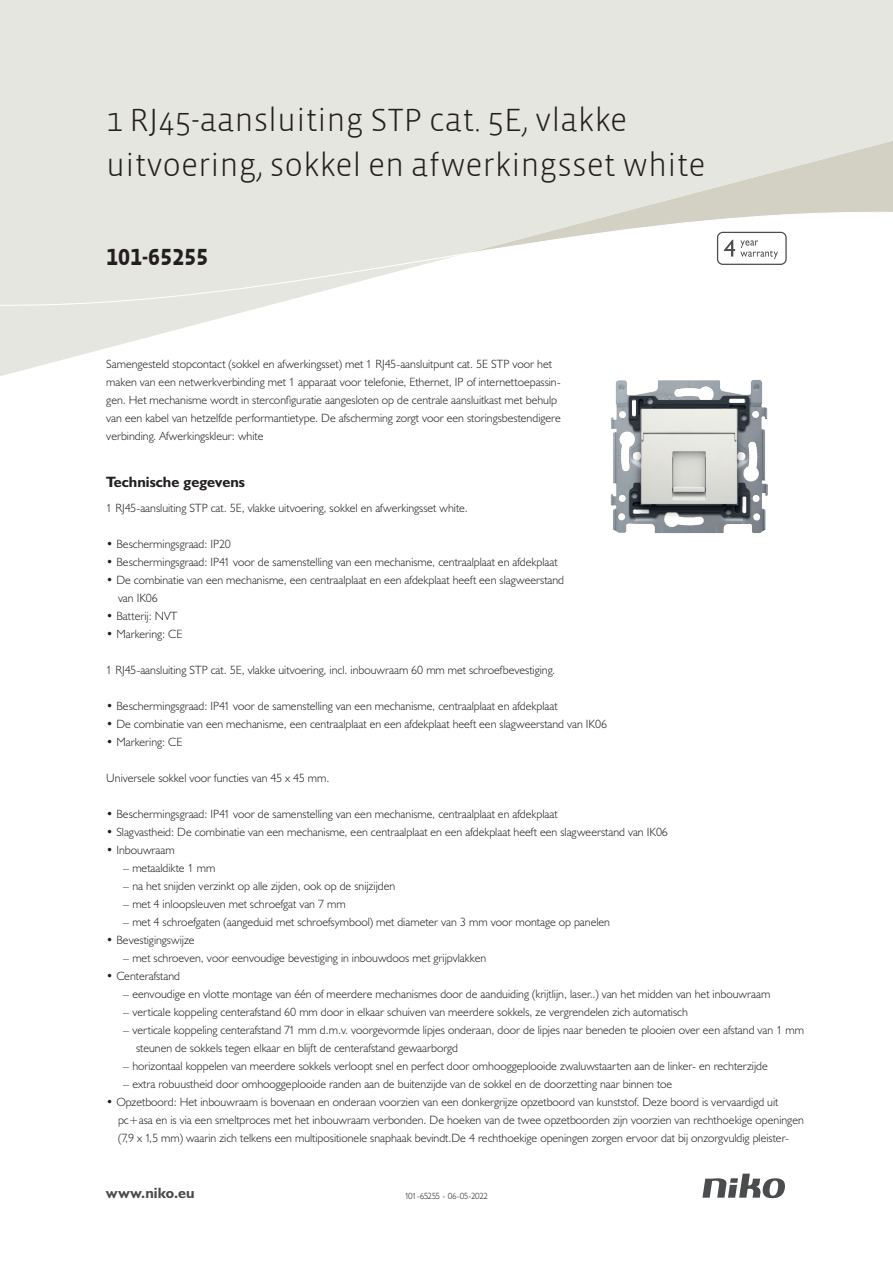
<style>
.page{position:relative;width:893px;height:1263px;background:#fff}
.page>*{position:absolute;margin:0;border:0;box-sizing:border-box;transform-origin:0 0}
.Title_datasheets{font:300 33px/45px "Vista Sans";color:#231f20}
.Article_number{font:700 24px "Vista Sans Alt";color:#231f20}
.Titles_parts{font:700 15px "Humanist 521 BT";color:#231f20}
.t1{font:700 15px "Humanist 521 BT";letter-spacing:.005em;color:#4b4c4d}
.USP_Bullets{font:300 12px/18px "Humanist 521 BT";color:#231f20}
.USP_Bullets_level_2{font:300 12px/18px "Humanist 521 BT";color:#231f20}
.Platte_tekst_CAB{font:300 12px/18px "Humanist 521 BT";color:#231f20}
.Revision{font:300 9px "Humanist 521 BT";letter-spacing:-.05em;color:#231f20}
</style>
<div class="page">
<svg style="left:702px;top:1173px;width:83px;height:25px"></svg>
<svg style="left:0;top:0;width:893px;height:376px;fill:#e6e6e0"></svg>
<svg style="left:0;top:209px;width:893px;height:101px"></svg>
<svg style="left:717px;top:232px;width:70px;height:33px"></svg>
<img style="left:591px;top:358px;width:196px;height:175px">
<p class="Title_datasheets" style="left:106px;top:98px;width:601px">1 RJ45-aansluiting STP cat. 5E, vlakke uitvoering, sokkel en afwerkingsset white</p>
<p class="Article_number" style="left:106px;top:242px;width:103px">101-65255</p>
<p class="Platte_tekst_CAB" style="left:106px;top:354px;width:456px">Samengesteld stopcontact (sokkel en afwerkingsset) met 1 RJ45-aansluitpunt cat. 5E STP voor het maken van een netwerkverbinding met 1 apparaat voor telefonie, Ethernet, IP of internettoepassin&shy;gen. Het mechanisme wordt in sterconfiguratie aangesloten op de centrale aansluitkast met behulp van een kabel van hetzelfde performantietype. De afscherming zorgt voor een storingsbestendigere verbinding. Afwerkingskleur: white</p>
<p class="Titles_parts" style="left:106px;top:473px;width:140px">Technische gegevens</p>
<p class="Platte_tekst_CAB" style="left:106px;top:498px;width:363px">1 RJ45-aansluiting STP cat. 5E, vlakke uitvoering, sokkel en afwerkingsset white.</p>
<p class="USP_Bullets" style="left:106px;top:534px;width:126px">• Beschermingsgraad: IP20</p>
<p class="USP_Bullets" style="left:106px;top:552px;width:453px">• Beschermingsgraad: IP41 voor de samenstelling van een mechanisme, centraalplaat en afdekplaat</p>
<p class="USP_Bullets" style="left:118px;top:570px;width:448px;text-indent:-12px">• De combinatie van een mechanisme, een centraalplaat en een afdekplaat heeft een slagweerstand van IK06</p>
<p class="USP_Bullets" style="left:106px;top:606px;width:73px">• Batterij: NVT</p>
<p class="USP_Bullets" style="left:106px;top:624px;width:78px">• Markering: CE</p>
<p class="USP_Bullets" style="left:106px;top:660px;width:450px">1 RJ45-aansluiting STP cat. 5E, vlakke uitvoering, incl. inbouwraam 60 mm met schroefbevestiging.</p>
<p class="USP_Bullets" style="left:106px;top:696px;width:453px">• Beschermingsgraad: IP41 voor de samenstelling van een mechanisme, centraalplaat en afdekplaat</p>
<p class="USP_Bullets" style="left:106px;top:714px;width:502px">• De combinatie van een mechanisme, een centraalplaat en een afdekplaat heeft een slagweerstand van IK06</p>
<p class="USP_Bullets" style="left:106px;top:732px;width:78px">• Markering: CE</p>
<p class="USP_Bullets" style="left:106px;top:768px;width:225px">Universele sokkel voor functies van 45 x 45 mm.</p>
<p class="USP_Bullets" style="left:106px;top:804px;width:453px">• Beschermingsgraad: IP41 voor de samenstelling van een mechanisme, centraalplaat en afdekplaat</p>
<p class="USP_Bullets" style="left:106px;top:822px;width:563px">• Slagvastheid: De combinatie van een mechanisme, een centraalplaat en een afdekplaat heeft een slagweerstand van IK06</p>
<p class="USP_Bullets" style="left:106px;top:840px;width:70px">• Inbouwraam</p>
<p class="USP_Bullets_level_2" style="left:123px;top:858px;width:94px">– metaaldikte 1 mm</p>
<p class="USP_Bullets_level_2" style="left:123px;top:876px;width:273px">– na het snijden verzinkt op alle zijden, ook op de snijzijden</p>
<p class="USP_Bullets_level_2" style="left:123px;top:894px;width:224px">– met 4 inloopsleuven met schroefgat van 7 mm</p>
<p class="USP_Bullets_level_2" style="left:123px;top:912px;width:488px">– met 4 schroefgaten (aangeduid met schroefsymbool) met diameter van 3 mm voor montage op panelen</p>
<p class="USP_Bullets" style="left:106px;top:930px;width:90px">• Bevestigingswijze</p>
<p class="USP_Bullets_level_2" style="left:123px;top:948px;width:364px">– met schroeven, voor eenvoudige bevestiging in inbouwdoos met grijpvlakken</p>
<p class="USP_Bullets" style="left:106px;top:966px;width:75px">• Centerafstand</p>
<p class="USP_Bullets_level_2" style="left:123px;top:984px;width:648px">– eenvoudige en vlotte montage van één of meerdere mechanismes door de aanduiding (krijtlijn, laser..) van het midden van het inbouwraam</p>
<p class="USP_Bullets_level_2" style="left:123px;top:1002px;width:566px">– verticale koppeling centerafstand 60 mm door in elkaar schuiven van meerdere sokkels, ze vergrendelen zich automatisch</p>
<p class="USP_Bullets_level_2" style="left:136px;top:1020px;width:669px;text-indent:-13px">– verticale koppeling centerafstand 71 mm d.m.v. voorgevormde lipjes onderaan, door de lipjes naar beneden te plooien over een afstand van 1 mm steunen de sokkels tegen elkaar en blijft de centerafstand gewaarborgd</p>
<p class="USP_Bullets_level_2" style="left:123px;top:1056px;width:646px">– horizontaal koppelen van meerdere sokkels verloopt snel en perfect door omhooggeplooide zwaluwstaarten aan de linker- en rechterzijde</p>
<p class="USP_Bullets_level_2" style="left:123px;top:1074px;width:550px">– extra robuustheid door omhooggeplooide randen aan de buitenzijde van de sokkel en de doorzetting naar binnen toe</p>
<p class="USP_Bullets" style="left:118px;top:1092px;width:687px;text-indent:-12px">• Opzetboord: Het inbouwraam is bovenaan en onderaan voorzien van een donkergrijze opzetboord van kunststof. Deze boord is vervaardigd uit pc+asa en is via een smeltproces met het inbouwraam verbonden. De hoeken van de twee opzetboorden zijn voorzien van rechthoekige openingen (7,9 x 1,5 mm) waarin zich telkens een multipositionele snaphaak bevindt.De 4 rechthoekige openingen zorgen ervoor dat bij onzorgvuldig pleister-</p>
<p class="t1" style="left:106px;top:1184px;width:90px">www.niko.eu</p>
<p class="Revision" style="left:405px;top:1190px;width:85px">101-65255 - 06-05-2022</p>
</div>
